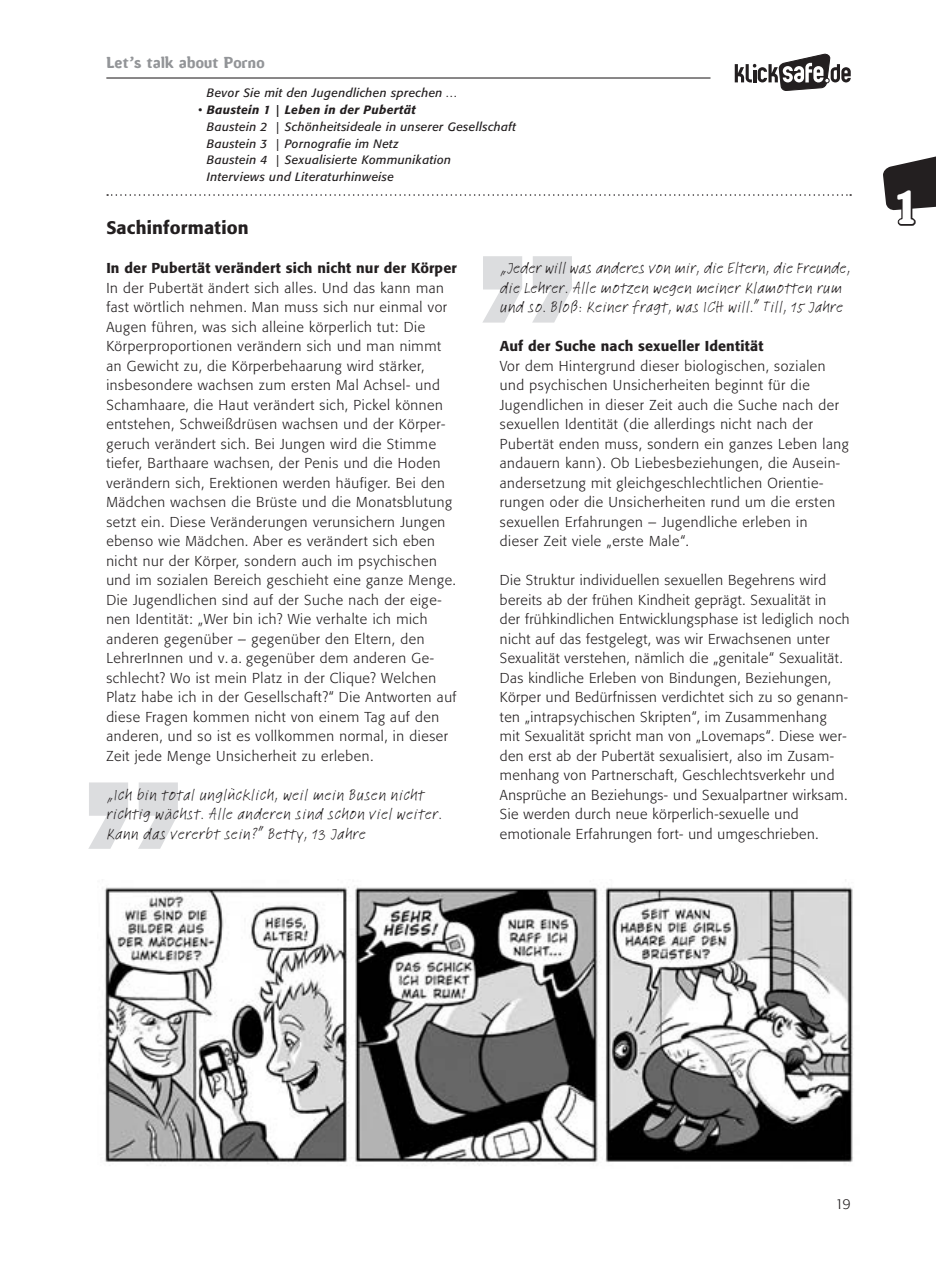
<style>
.page{position:relative;width:936px;height:1263px;background:#fff}
.page>*{position:absolute;margin:0;border:0;box-sizing:border-box;transform-origin:0 0}
.t1{font:45px "Amoebia Drop";color:#fff}
.t2{font:500 18px "Formata BQ";letter-spacing:.01em;color:#231f20}
.t3{font:16.5px/19.5px "Linotype Feltpen";letter-spacing:.015em;color:#231f20}
.t4{font:15px "Amoebia Drop";letter-spacing:.02em;color:#939598}
.t5{font:300 14.25px/19.5px "Formata BQ";letter-spacing:.04em;color:#231f20}
.t6{font:italic 12px/16.8px "Formata BQ";letter-spacing:.03em;color:#231f20}
.s1{font-weight:500}
</style>
<div class="page">
<hr style="left:106px;top:77px;width:604px;height:2px;background:#231f20">
<svg style="left:883px;top:156px;width:52px;height:70px"></svg>
<svg style="left:734px;top:53px;width:116px;height:38px"></svg>
<svg style="left:107px;top:194px;width:744px;height:2px"></svg>
<img style="left:104px;top:879px;width:750px;height:287px">
<svg style="left:482px;top:256px;width:90px;height:67px"></svg>
<svg style="left:88px;top:782px;width:90px;height:67px"></svg>
<p class="t4" style="left:106px;top:55px;width:160px">Let’s talk about Porno</p>
<p class="t6" style="left:207px;top:85px;width:251px">Bevor Sie mit den Jugendlichen sprechen …</p>
<p class="t6" style="left:207px;top:101px;width:310px;text-indent:-9px">• <span class="s1">Baustein 1 | Leben in der Pubertät<br></span>Baustein 2 | Schönheitsideale in unserer Gesellschaft Baustein 3 | Pornografie im Netz<br>Baustein 4 | Sexualisierte Kommunikation<br>Interviews und Literaturhinweise</p>
<p class="t2" style="left:106px;top:217px;width:144px">Sachinformation</p>
<p class="t5" style="left:106px;top:258px;width:352px"><span class="s1">In der Pubertät verändert sich nicht nur der Körper </span>In der Pubertät ändert sich alles. Und das kann man fast wörtlich nehmen. Man muss sich nur einmal vor Augen führen, was sich alleine körperlich tut: Die Körperproportionen verändern sich und man nimmt an Gewicht zu, die Körperbehaarung wird stärker, insbesondere wachsen zum ersten Mal Achsel- und Schamhaare, die Haut verändert sich, Pickel können entstehen, Schweißdrüsen wachsen und der Körper&shy;geruch verändert sich. Bei Jungen wird die Stimme tiefer, Barthaare wachsen, der Penis und die Hoden verändern sich, Erektionen werden häufiger. Bei den Mädchen wachsen die Brüste und die Monatsblutung setzt ein. Diese Veränderungen verunsichern Jungen ebenso wie Mädchen. Aber es verändert sich eben nicht nur der Körper, sondern auch im psychischen und im sozialen Bereich geschieht eine ganze Menge.<br>Die Jugendlichen sind auf der Suche nach der eige&shy;nen Identität: „Wer bin ich? Wie verhalte ich mich anderen gegenüber – gegenüber den Eltern, den LehrerInnen und v. a. gegenüber dem anderen Ge&shy;schlecht? Wo ist mein Platz in der Clique? Welchen Platz habe ich in der Gesellschaft?“ Die Antworten auf diese Fragen kommen nicht von einem Tag auf den anderen, und so ist es vollkommen normal, in dieser Zeit jede Menge Unsicherheit zu erleben.</p>
<p class="t3" style="left:106px;top:784px;width:337px">„Ich bin total unglücklich, weil mein Busen nicht richtig wächst. Alle anderen sind schon viel weiter.<br>Kann das vererbt sein?” Betty, 13 Jahre</p>
<p class="t3" style="left:500px;top:258px;width:352px">„Jeder will was anderes von mir, die Eltern, die Freunde, die Lehrer. Alle motzen wegen meiner Klamotten rum und so. Bloß: Keiner fragt, was ICH will.” Till, 15 Jahre</p>
<p class="t5" style="left:500px;top:336px;width:350px"><span class="s1">Auf der Suche nach sexueller Identität<br></span>Vor dem Hintergrund dieser biologischen, sozialen und psychischen Unsicherheiten beginnt für die Jugendlichen in dieser Zeit auch die Suche nach der sexuellen Identität (die allerdings nicht nach der Pubertät enden muss, sondern ein ganzes Leben lang andauern kann). Ob Liebesbeziehungen, die Ausein&shy;andersetzung mit gleichgeschlechtlichen Orientie&shy;rungen oder die Unsicherheiten rund um die ersten sexuellen Erfahrungen – Jugendliche erleben in dieser Zeit viele „erste Male“.</p>
<p class="t5" style="left:500px;top:570px;width:351px">Die Struktur individuellen sexuellen Begehrens wird bereits ab der frühen Kindheit geprägt. Sexualität in der frühkindlichen Entwicklungsphase ist lediglich noch nicht auf das festgelegt, was wir Erwachsenen unter Sexualität verstehen, nämlich die „genitale“ Sexualität.<br>Das kindliche Erleben von Bindungen, Beziehungen, Körper und Bedürfnissen verdichtet sich zu so genann&shy;ten „intrapsychischen Skripten“, im Zusammenhang mit Sexualität spricht man von „Lovemaps“. Diese wer&shy;den erst ab der Pubertät sexualisiert, also im Zusam&shy;menhang von Partnerschaft, Geschlechtsverkehr und Ansprüche an Beziehungs- und Sexualpartner wirksam.<br>Sie werden durch neue körperlich-sexuelle und emotionale Erfahrungen fort- und umgeschrieben.</p>
<p class="t1" style="left:896px;top:184px;width:20px">1</p>
<p class="t5" style="left:835px;top:1194px;width:17px">19</p>
</div>
